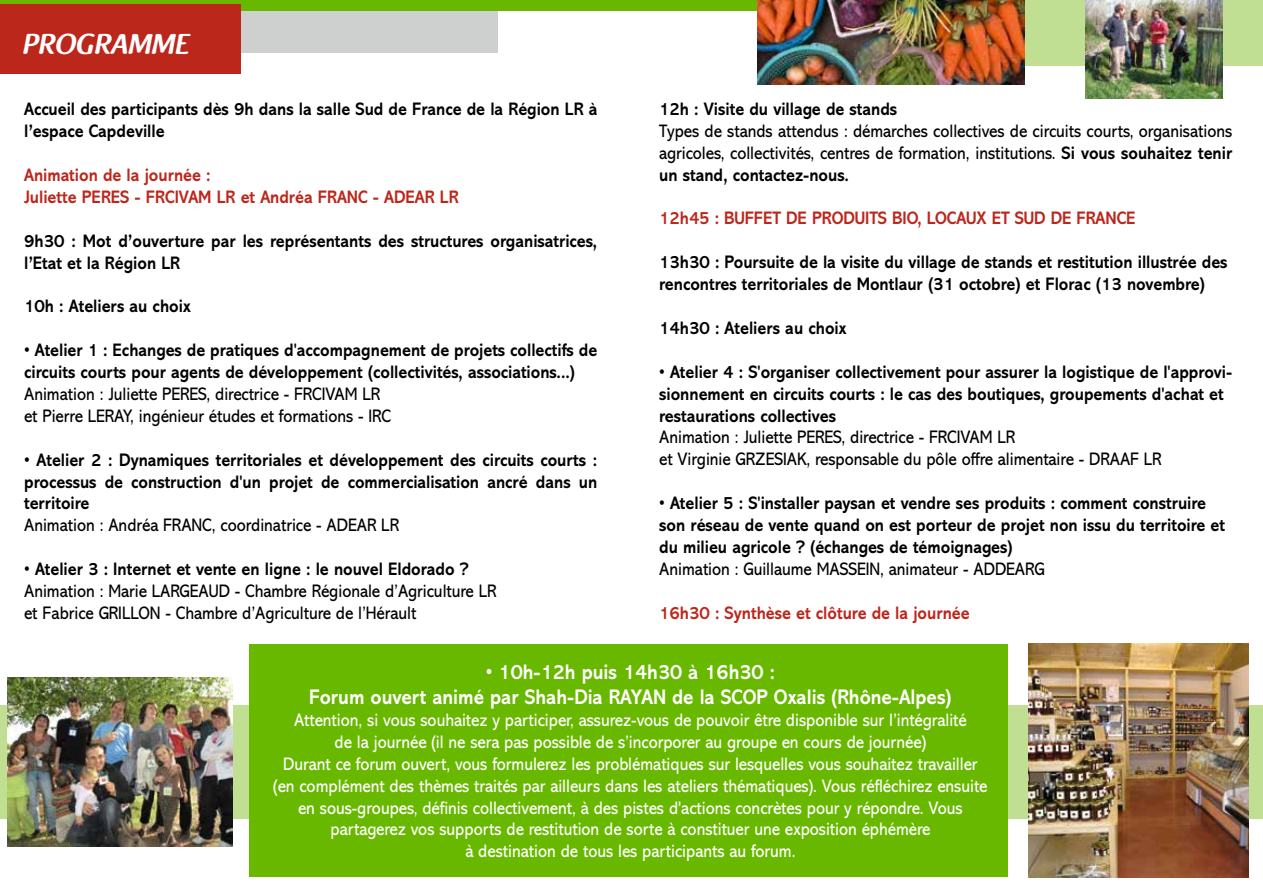
<style>
.page{position:relative;width:1263px;height:893px;background:#fff}
.page>*{position:absolute;margin:0;border:0;box-sizing:border-box;transform-origin:0 0}
.t1{font:600 28.5px "Raspoutine";color:#fff}
.t2{font:700 21.3px/25.5px "Abadi";color:#fff;text-align:center;scale:.9 1}
.t3{font:700 18.3px/21.9px "Abadi";color:#000;scale:.9 1}
.t4{font:18.3px/21.9px "Abadi";color:#000;scale:.9 1}
.t5{font:18.3px/21.9px "Abadi";color:#fff;text-align:center;scale:.9 1}
.t6{font:700 18.3px/21.9px "Abadi";color:#bc271c;scale:.9 1}
.s1{font-weight:700}
</style>
<div class="page">
<div style="left:0;top:705px;width:1263px;height:113px;background:#c0df92"></div>
<div style="left:0;top:0;width:498px;height:52px;background:#cecfcf"></div>
<div style="left:0;top:0;width:1263px;height:11px;background:#68b800"></div>
<div style="left:250px;top:644px;width:758px;height:233px;background:#68b800"></div>
<div style="left:0;top:4px;width:240px;height:70px;background:#bc271c"></div>
<div style="left:1016px;top:0;width:247px;height:66px;background:#c0df92"></div>
<img style="left:1085px;top:0;width:137px;height:99px">
<img style="left:758px;top:0;width:266px;height:85px">
<img style="left:8px;top:677px;width:225px;height:169px">
<img style="left:1028px;top:643px;width:221px;height:234px">
<h1 class="t1" style="left:23px;top:28px;width:168px">PROGRAMME</h1>
<p class="t3" style="left:24px;top:98px;width:639px">Accueil des participants dès 9h dans la salle Sud de France de la Région LR à l’espace Capdeville</p>
<p class="t6" style="left:24px;top:164px;width:484px">Animation de la journée :<br>Juliette PERES - FRCIVAM LR et Andréa FRANC - ADEAR LR</p>
<p class="t3" style="left:24px;top:230px;width:638px">9h30 : Mot d’ouverture par les représentants des structures organisatrices, l’Etat et la Région LR</p>
<p class="t3" style="left:24px;top:295px;width:187px">10h : Ateliers au choix</p>
<p class="t3" style="left:24px;top:339px;width:638px">• Atelier 1 : Echanges de pratiques d'accompagnement de projets collectifs de circuits courts pour agents de développement (collectivités, associations...)</p>
<p class="t4" style="left:24px;top:383px;width:409px">Animation : Juliette PERES, directrice - FRCIVAM LR et Pierre LERAY, ingénieur études et formations - IRC</p>
<p class="t3" style="left:24px;top:449px;width:638px;text-align:justify">• Atelier 2 : Dynamiques territoriales et développement des circuits courts : processus de construction d'un projet de commercialisation ancré dans un territoire</p>
<p class="t4" style="left:24px;top:514px;width:418px">Animation : Andréa FRANC, coordinatrice - ADEAR LR</p>
<p class="t3" style="left:24px;top:558px;width:495px">• Atelier 3 : Internet et vente en ligne : le nouvel Eldorado ?</p>
<p class="t4" style="left:24px;top:580px;width:526px">Animation : Marie LARGEAUD - Chambre Régionale d’Agriculture LR et Fabrice GRILLON - Chambre d’Agriculture de l’Hérault</p>
<p class="t3" style="left:659px;top:98px;width:266px">12h : Visite du village de stands</p>
<p class="t4" style="left:659px;top:120px;width:638px;text-align:justify">Types de stands attendus : démarches collectives de circuits courts, organisations agricoles, collectivités, centres de formation, institutions. <span class="s1">Si vous souhaitez tenir un stand, contactez-nous.</span></p>
<p class="t6" style="left:659px;top:208px;width:531px">12h45 : BUFFET DE PRODUITS BIO, LOCAUX ET SUD DE FRANCE</p>
<p class="t3" style="left:659px;top:251px;width:633px">13h30 : Poursuite de la visite du village de stands et restitution illustrée des rencontres territoriales de Montlaur (31 octobre) et Florac (13 novembre)</p>
<p class="t3" style="left:659px;top:317px;width:210px">14h30 : Ateliers au choix</p>
<p class="t3" style="left:659px;top:361px;width:638px">• Atelier 4 : S'organiser collectivement pour assurer la logistique de l'approvi&shy;sionnement en circuits courts : le cas des boutiques, groupements d'achat et restaurations collectives</p>
<p class="t4" style="left:659px;top:427px;width:560px">Animation : Juliette PERES, directrice - FRCIVAM LR<br>et Virginie GRZESIAK, responsable du pôle offre alimentaire - DRAAF LR</p>
<p class="t3" style="left:659px;top:492px;width:630px">• Atelier 5 : S'installer paysan et vendre ses produits : comment construire son réseau de vente quand on est porteur de projet non issu du territoire et du milieu agricole ? (échanges de témoignages)</p>
<p class="t4" style="left:659px;top:558px;width:430px">Animation : Guillaume MASSEIN, animateur - ADDEARG</p>
<p class="t6" style="left:659px;top:602px;width:346px">16h30 : Synthèse et clôture de la journée</p>
<p class="t2" style="left:309px;top:659px;width:716px">• 10h-12h puis 14h30 à 16h30 :<br>Forum ouvert animé par Shah-Dia RAYAN de la SCOP Oxalis (Rhône-Alpes)</p>
<p class="t5" style="left:273px;top:709px;width:795px">Attention, si vous souhaitez y participer, assurez-vous de pouvoir être disponible sur l’intégralité<br>de la journée (il ne sera pas possible de s’incorporer au groupe en cours de journée)<br>Durant ce forum ouvert, vous formulerez les problématiques sur lesquelles vous souhaitez travailler (en complément des thèmes traités par ailleurs dans les ateliers thématiques). Vous réfléchirez ensuite en sous-groupes, définis collectivement, à des pistes d'actions concrètes pour y répondre. Vous partagerez vos supports de restitution de sorte à constituer une exposition éphémère<br>à destination de tous les participants au forum.</p>
</div>
